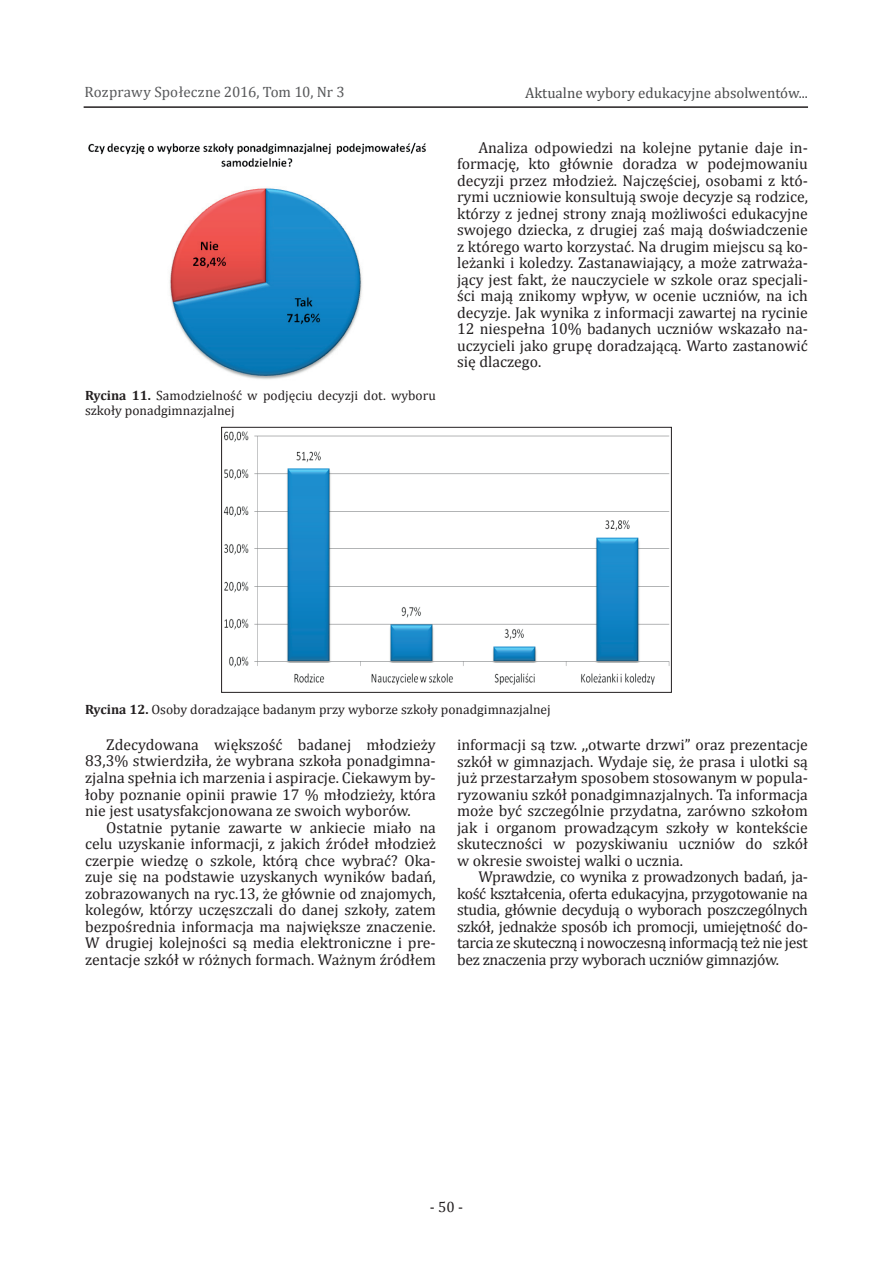
<style>
.page{position:relative;width:893px;height:1263px;background:#fff}
.page>*{position:absolute;margin:0;border:0;box-sizing:border-box;transform-origin:0 0}
.t1{font:15.75px/16.5px "Cambria";color:#231f20;text-align:justify}
.t2{font:15px "Cambria";color:#4b4c4d}
.t3{font:15px "Cambria";color:#57585a}
.t4{font:15px "Cambria";color:#231f20}
.t5{font:13.5px/15px "Cambria";color:#231f20}
.s1{font-weight:700}
</style>
<div class="page">
<hr style="left:84px;top:106px;width:724px;height:2px;background:#231f20">
<img style="left:88px;top:142px;width:338px;height:25px">
<img style="left:169px;top:188px;width:193px;height:192px">
<img style="left:223px;top:431px;width:447px;height:254px">
<div style="left:221px;top:427px;width:451px;height:265px;border:1px solid #231f20"></div>
<p class="t3" style="left:84px;top:83px;width:262px">Rozprawy Społeczne 2016, Tom 10, Nr 3</p>
<p class="t5" style="left:85px;top:388px;width:352px"><span class="s1">Rycina 11.</span> Samodzielność w podjęciu decyzji dot. wyboru szkoły ponadgimnazjalnej</p>
<p class="t2" style="left:525px;top:84px;width:284px">Aktualne wybory edukacyjne absolwentów...</p>
<p class="t1" style="left:457px;top:139px;width:352px;text-indent:21px">Analiza odpowiedzi na kolejne pytanie daje in&shy;formację, kto głównie doradza w podejmowaniu decyzji przez młodzież. Najczęściej, osobami z któ&shy;rymi uczniowie konsultują swoje decyzje są rodzice, którzy z jednej strony znają możliwości edukacyjne swojego dziecka, z drugiej zaś mają doświadczenie z którego warto korzystać. Na drugim miejscu są ko&shy;leżanki i koledzy. Zastanawiający, a może zatrważa&shy;jący jest fakt, że nauczyciele w szkole oraz specjali&shy;ści mają znikomy wpływ, w ocenie uczniów, na ich decyzje. Jak wynika z informacji zawartej na rycinie 12 niespełna 10% badanych uczniów wskazało na&shy;uczycieli jako grupę doradzającą. Warto zastanowić się dlaczego.</p>
<p class="t5" style="left:85px;top:702px;width:467px"><span class="s1">Rycina 12.</span> Osoby doradzające badanym przy wyborze szkoły ponadgimnazjalnej</p>
<p class="t1" style="left:85px;top:736px;width:352px;text-indent:21px">Zdecydowana większość badanej młodzieży 83,3% stwierdziła, że wybrana szkoła ponadgimna&shy;zjalna spełnia ich marzenia i aspiracje. Ciekawym by&shy;łoby poznanie opinii prawie 17 % młodzieży, która nie jest usatysfakcjonowana ze swoich wyborów.</p>
<p class="t1" style="left:85px;top:819px;width:352px;text-indent:21px">Ostatnie pytanie zawarte w ankiecie miało na celu uzyskanie informacji, z jakich źródeł młodzież czerpie wiedzę o szkole, którą chce wybrać? Oka&shy;zuje się na podstawie uzyskanych wyników badań, zobrazowanych na ryc.13, że głównie od znajomych, kolegów, którzy uczęszczali do danej szkoły, zatem bezpośrednia informacja ma największe znaczenie.<br>W drugiej kolejności są media elektroniczne i pre&shy;zentacje szkół w różnych formach. Ważnym źródłem</p>
<p class="t1" style="left:457px;top:736px;width:352px">informacji są tzw. ,,otwarte drzwi” oraz prezentacje szkół w gimnazjach. Wydaje się, że prasa i ulotki są już przestarzałym sposobem stosowanym w popula&shy;ryzowaniu szkół ponadgimnazjalnych. Ta informacja może być szczególnie przydatna, zarówno szkołom jak i organom prowadzącym szkoły w kontekście skuteczności w pozyskiwaniu uczniów do szkół w okresie swoistej walki o ucznia.</p>
<p class="t1" style="left:457px;top:868px;width:352px;text-indent:21px">Wprawdzie, co wynika z prowadzonych badań, ja&shy;kość kształcenia, oferta edukacyjna, przygotowanie na studia, głównie decydują o wyborach poszczególnych szkół, jednakże sposób ich promocji, umiejętność do&shy;tarcia ze skuteczną i nowoczesną informacją też nie jest bez znaczenia przy wyborach uczniów gimnazjów.</p>
<p class="t4" style="left:430px;top:1198px;width:35px">- 50 -</p>
</div>
